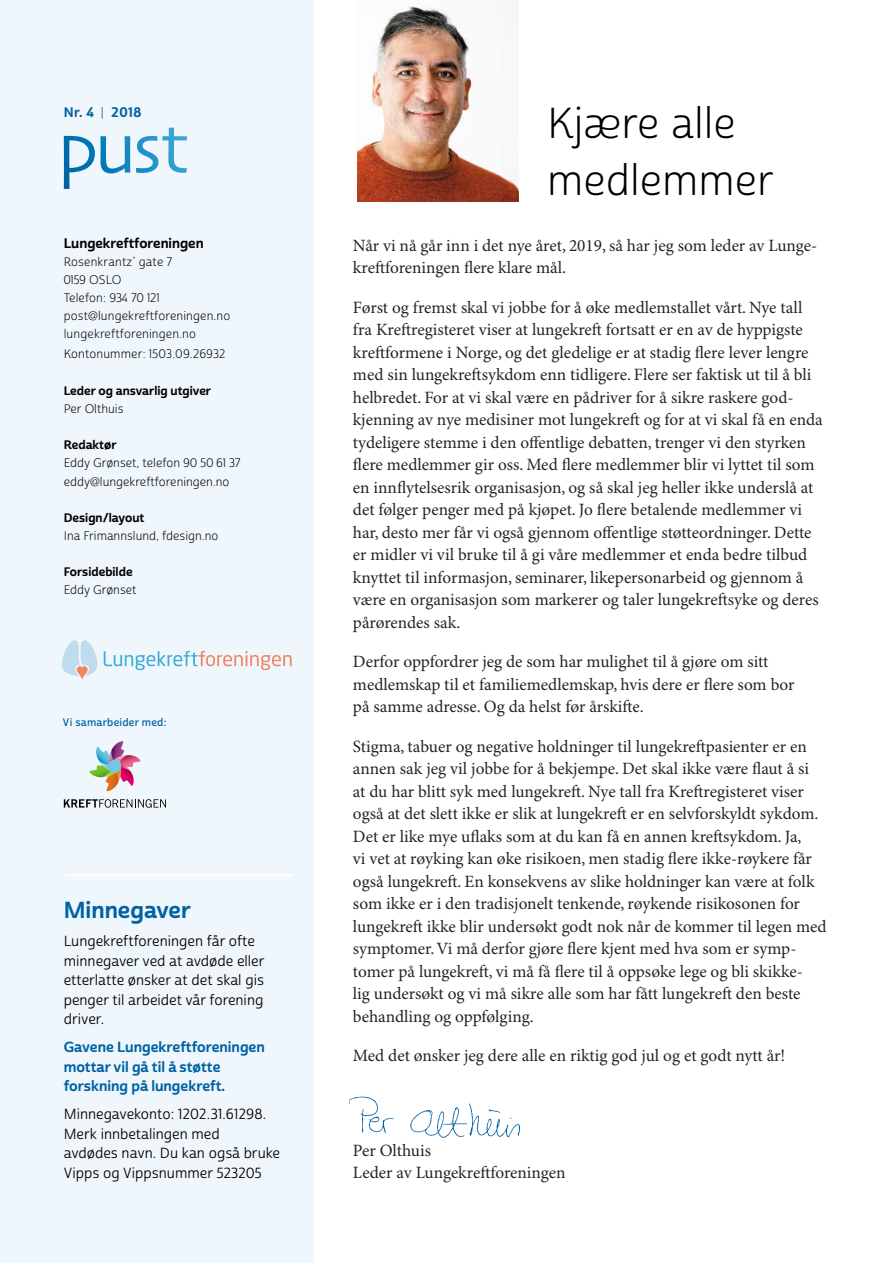
<style>
.page{position:relative;width:893px;height:1263px;background:#fff}
.page>*{position:absolute;margin:0;border:0;box-sizing:border-box;transform-origin:0 0}
.t1{font:42px/57px "Cabrito Sans Nor Boo";color:#000}
.t2{font:22.5px "Cabrito Sans Nor Bol";color:#0062a3}
.t3{font:17.25px/22.5px "Minion Pro";color:#242424}
.t4{font:14.25px/19.5px "Cabrito Sans Nor Reg";color:#000}
.t5{font:14.25px/19.5px "Cabrito Sans Nor Bol";color:#0062a3}
.t6{font:13.5px "Cabrito Sans Nor Bol";color:#000}
.t7{font:13.5px "Cabrito Sans Nor Bol";letter-spacing:.05em;color:#0062a3}
.t8{font:12px/18px "Cabrito Sans Nor Boo";color:#000}
.t9{font:12px "Cabrito Sans Nor Bol";color:#000}
.t10{font:10.5px "Cabrito Sans Nor Dem";letter-spacing:.02em;color:#0062a3}
.s1{font-family:"Cabrito Sans Nor Boo"}
</style>
<div class="page">
<div style="left:0;top:0;width:313px;height:1263px;background:#eff7fd"></div>
<svg style="left:62px;top:640px;width:36px;height:39px"></svg>
<svg style="left:104px;top:651px;width:188px;height:19px"></svg>
<svg style="left:89px;top:741px;width:52px;height:50px"></svg>
<svg style="left:64px;top:799px;width:102px;height:9px"></svg>
<svg style="left:136px;top:128px;width:51px;height:45px"></svg>
<svg style="left:64px;top:136px;width:66px;height:53px"></svg>
<hr style="left:65px;top:874px;width:227px;height:2px;background:#fff">
<img style="left:357px;top:6px;width:162px;height:195px">
<img style="left:349px;top:1096px;width:172px;height:42px">
<p class="t7" style="left:64px;top:103px;width:79px">Nr. 4 <span class="s1">|</span> 2018</p>
<p class="t6" style="left:64px;top:235px;width:141px">Lungekreftforeningen</p>
<p class="t8" style="left:64px;top:254px;width:168px">Rosenkrantz’ gate 7<br>0159 OSLO<br>Telefon: 934 70 121 post@lungekreftforeningen.no lungekreftforeningen.no</p>
<p class="t8" style="left:64px;top:345px;width:163px">Kontonummer: 1503.09.26932</p>
<p class="t9" style="left:64px;top:384px;width:149px">Leder og ansvarlig utgiver</p>
<p class="t8" style="left:64px;top:401px;width:61px">Per Olthuis</p>
<p class="t9" style="left:64px;top:438px;width:54px">Redaktør</p>
<p class="t8" style="left:64px;top:455px;width:178px">Eddy Grønset, telefon 90 50 61 37 eddy@lungekreftforeningen.no</p>
<p class="t9" style="left:64px;top:510px;width:82px">Design/layout</p>
<p class="t8" style="left:64px;top:527px;width:156px">Ina Frimannslund, fdesign.no</p>
<p class="t9" style="left:64px;top:564px;width:70px">Forsidebilde</p>
<p class="t8" style="left:64px;top:581px;width:74px">Eddy Grønset</p>
<p class="t10" style="left:63px;top:716px;width:105px">Vi samarbeider med:</p>
<h2 class="t2" style="left:64px;top:896px;width:128px">Minnegaver</h2>
<p class="t4" style="left:64px;top:932px;width:202px">Lungekreftforeningen får ofte minnegaver ved at avdøde eller etterlatte ønsker at det skal gis penger til arbeidet vår forening driver.</p>
<p class="t5" style="left:64px;top:1037px;width:203px">Gavene Lungekreftforeningen mottar vil gå til å støtte forskning på lungekreft.</p>
<p class="t4" style="left:64px;top:1105px;width:218px">Minnegavekonto: 1202.31.61298.<br>Merk innbetalingen med<br>avdødes navn. Du kan også bruke<br>Vipps og Vippsnummer 523205</p>
<h1 class="t1" style="left:547px;top:96px;width:228px">Kjære alle medlemmer</h1>
<p class="t3" style="left:353px;top:235px;width:466px">Når vi nå går inn i det nye året, 2019, så har jeg som leder av Lunge&shy;kreftforeningen flere klare mål.</p>
<p class="t3" style="left:353px;top:297px;width:471px">Først og fremst skal vi jobbe for å øke medlemstallet vårt. Nye tall fra Kreftregisteret viser at lungekreft fortsatt er en av de hyppigste kreftformene i Norge, og det gledelige er at stadig flere lever lengre med sin lungekreftsykdom enn tidligere. Flere ser faktisk ut til å bli helbredet. For at vi skal være en pådriver for å sikre raskere god&shy;kjenning av nye medisiner mot lungekreft og for at vi skal få en enda tydeligere stemme i den offentlige debatten, trenger vi den styrken flere medlemmer gir oss. Med flere medlemmer blir vi lyttet til som en innflytelsesrik organisasjon, og så skal jeg heller ikke underslå at det følger penger med på kjøpet. Jo flere betalende medlemmer vi har, desto mer får vi også gjennom offentlige støtteordninger. Dette er midler vi vil bruke til å gi våre medlemmer et enda bedre tilbud knyttet til informasjon, seminarer, likepersonarbeid og gjennom å være en organisasjon som markerer og taler lungekreftsyke og deres pårørendes sak.</p>
<p class="t3" style="left:353px;top:651px;width:443px">Derfor oppfordrer jeg de som har mulighet til å gjøre om sitt medlemskap til et familiemedlemskap, hvis dere er flere som bor på samme adresse. Og da helst før årskifte.</p>
<p class="t3" style="left:353px;top:736px;width:475px">Stigma, tabuer og negative holdninger til lungekreftpasienter er en annen sak jeg vil jobbe for å bekjempe. Det skal ikke være flaut å si<br>at du har blitt syk med lungekreft. Nye tall fra Kreftregisteret viser også at det slett ikke er slik at lungekreft er en selvforskyldt sykdom.<br>Det er like mye uflaks som at du kan få en annen kreftsykdom. Ja,<br>vi vet at røyking kan øke risikoen, men stadig flere ikke-røykere får også lungekreft. En konsekvens av slike holdninger kan være at folk som ikke er i den tradisjonelt tenkende, røykende risikosonen for lungekreft ikke blir undersøkt godt nok når de kommer til legen med symptomer. Vi må derfor gjøre flere kjent med hva som er symp&shy;tomer på lungekreft, vi må få flere til å oppsøke lege og bli skikke-<br>lig undersøkt og vi må sikre alle som har fått lungekreft den beste behandling og oppfølging.</p>
<p class="t3" style="left:353px;top:1045px;width:434px">Med det ønsker jeg dere alle en riktig god jul og et godt nytt år!</p>
<p class="t3" style="left:353px;top:1140px;width:214px;line-height:21.8px">Per Olthuis<br>Leder av Lungekreftforeningen</p>
</div>
